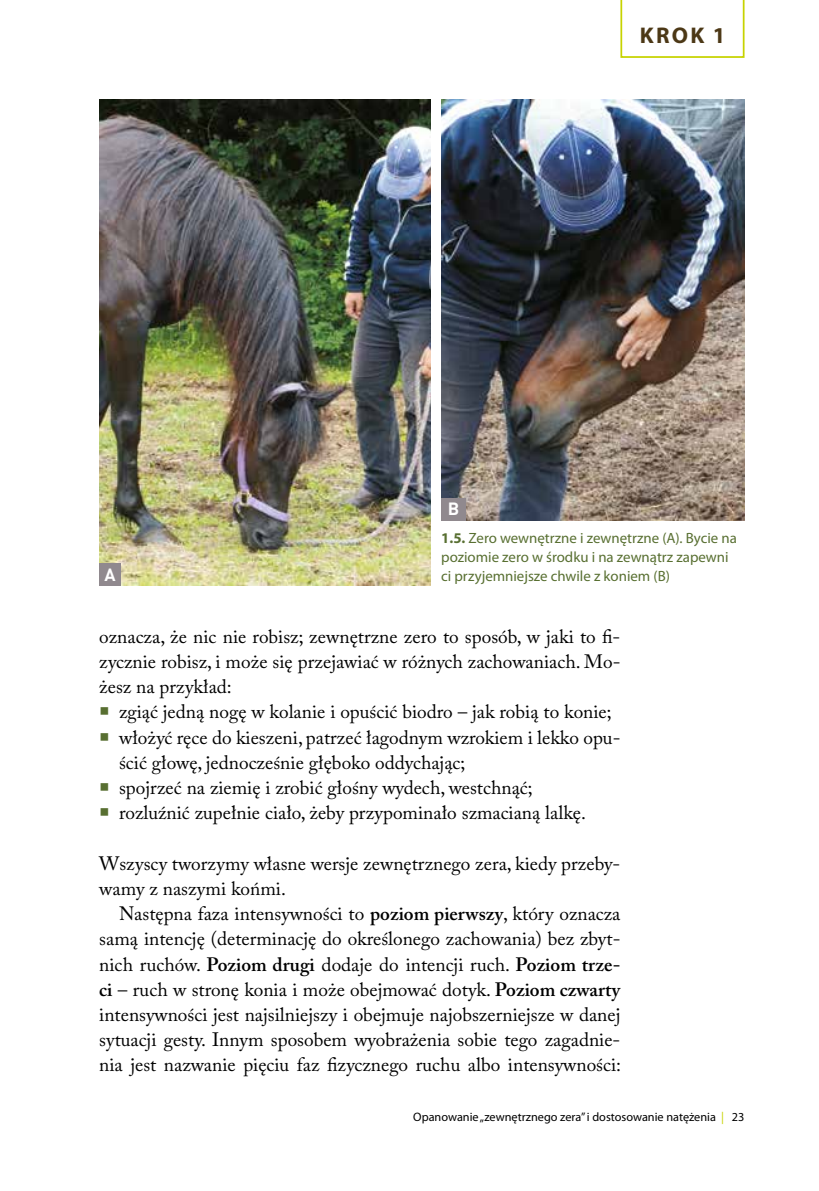
<style>
.page{position:relative;width:819px;height:1191px;background:#fff}
.page>*{position:absolute;margin:0;border:0;box-sizing:border-box;transform-origin:0 0}
.t1{font:700 22.75px "Myriad Pro";color:#4c3816}
.t2{font:19.25px "Adobe Caslon Pro";color:#000}
.t3{font:700 17.5px "DIN Pro";color:#fff}
.t4{font:14.88px/19.2px "Myriad Pro";color:#586f31}
.t5{font:12.25px "Myriad Pro";color:#000}
.s1{font-weight:700}
.s2{font-weight:600}
.s3{color:#c7d300}
</style>
<div class="page">
<svg style="left:620px;top:0;width:124px;height:58px"></svg>
<img style="left:441px;top:99px;width:303px;height:421px">
<img style="left:99px;top:99px;width:331px;height:487px">
<div style="left:99px;top:563px;width:21px;height:23px;background:#90898e"></div>
<div style="left:441px;top:498px;width:25px;height:22px;background:#90898e"></div>
<p class="t3" style="left:104px;top:560px;width:13px">A</p>
<p class="t1" style="left:639px;top:21px;width:87px">KROK 1</p>
<p class="t3" style="left:448px;top:494px;width:13px">B</p>
<p class="t4" style="left:441px;top:528px;width:297px"><span class="s1">1.5.</span> Zero wewnętrzne i zewnętrzne (A). Bycie na poziomie zero w środku i na zewnątrz zapewni ci przyjemniejsze chwile z koniem (B)</p>
<p class="t2" style="left:99px;top:625px;width:522px">oznacza, że nic nie robisz; zewnętrzne zero to sposób, w jaki to fi-</p>
<p class="t2" style="left:99px;top:650px;width:522px">zycznie robisz, i może się przejawiać w różnych zachowaniach. Mo-</p>
<p class="t2" style="left:99px;top:675px;width:134px">żesz na przykład:</p>
<p class="t2" style="left:119px;top:700px;width:494px">zgiąć jedną nogę w kolanie i opuścić biodro – jak robią to konie;</p>
<p class="t2" style="left:119px;top:725px;width:503px">włożyć ręce do kieszeni, patrzeć łagodnym wzrokiem i lekko opu-</p>
<p class="t2" style="left:119px;top:751px;width:347px">ścić głowę, jednocześnie głęboko oddychając;</p>
<p class="t2" style="left:119px;top:776px;width:415px">spojrzeć na ziemię i zrobić głośny wydech, westchnąć;</p>
<p class="t2" style="left:119px;top:801px;width:468px">rozluźnić zupełnie ciało, żeby przypominało szmacianą lalkę.</p>
<p class="t2" style="left:99px;top:851px;width:522px">Wszyscy tworzymy własne wersje zewnętrznego zera, kiedy przeby-</p>
<p class="t2" style="left:99px;top:877px;width:188px">wamy z naszymi końmi.</p>
<p class="t2" style="left:119px;top:902px;width:503px">Następna faza intensywności to <span class="s2">poziom pierwszy</span>, który oznacza</p>
<p class="t2" style="left:99px;top:927px;width:522px">samą intencję (determinację do określonego zachowania) bez zbyt-</p>
<p class="t2" style="left:99px;top:952px;width:522px">nich ruchów. <span class="s2">Poziom drugi</span> dodaje do intencji ruch. <span class="s2">Poziom trze-</span></p>
<p class="t2" style="left:99px;top:977px;width:522px"><span class="s2">ci</span> – ruch w stronę konia i może obejmować dotyk. <span class="s2">Poziom czwarty</span></p>
<p class="t2" style="left:99px;top:1003px;width:522px">intensywności jest najsilniejszy i obejmuje najobszerniejsze w danej</p>
<p class="t2" style="left:99px;top:1028px;width:522px">sytuacji gesty. Innym sposobem wyobrażenia sobie tego zagadnie-</p>
<p class="t2" style="left:99px;top:1053px;width:523px">nia jest nazwanie pięciu faz fizycznego ruchu albo intensywności:</p>
<p class="t5" style="left:413px;top:1109px;width:333px">Opanowanie „zewnętrznego zera” i dostosowanie natężenia <span class="s3">|</span> 23</p>
</div>
